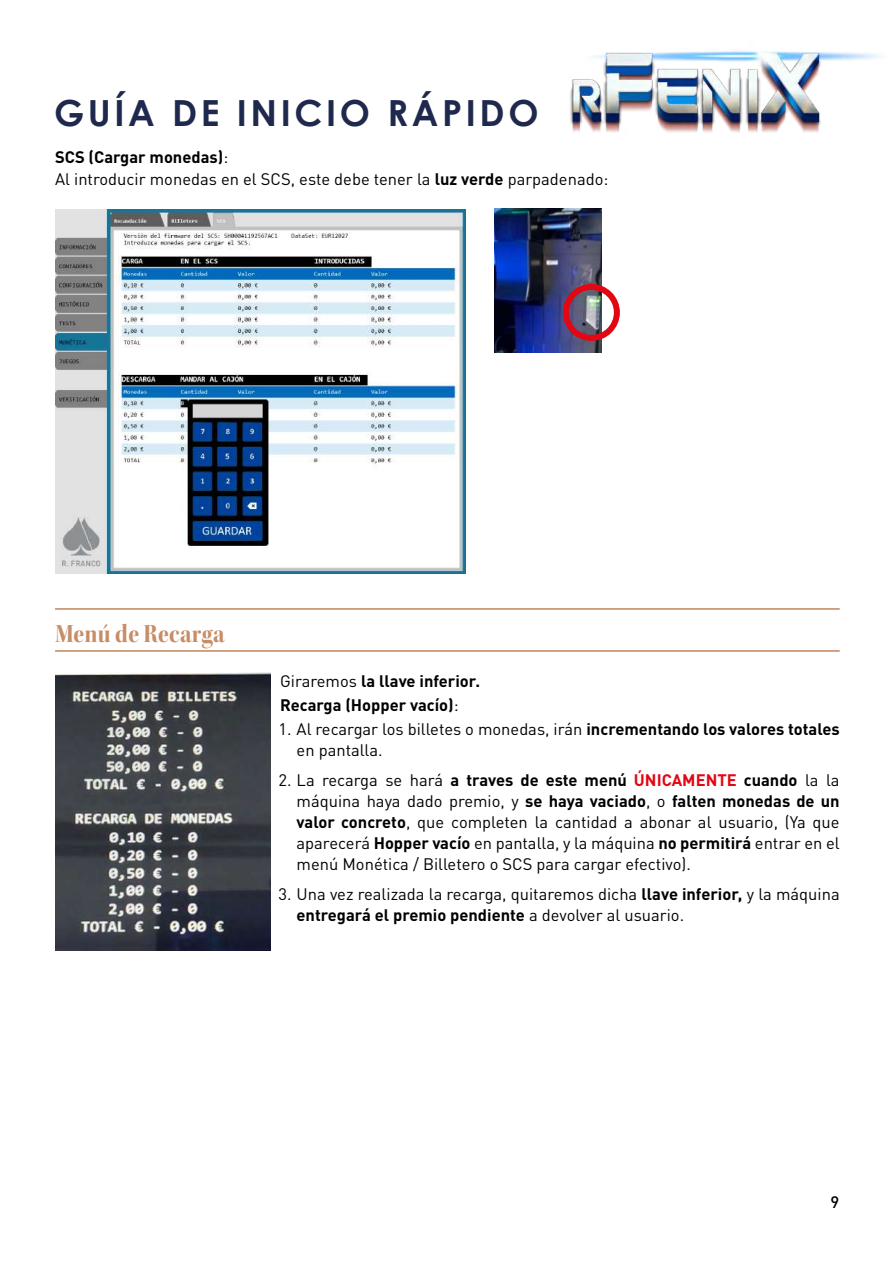
<style>
.page{position:relative;width:893px;height:1263px;background:#fff}
.page>*{position:absolute;margin:0;border:0;box-sizing:border-box;transform-origin:0 0}
.t1{font:700 36px "Century Gothic";letter-spacing:.1em;color:#1f294d}
.t2{font:27px "Kepler Std Bold Scn Disp";letter-spacing:.015em;color:#c78d66}
.t3{font:16.5px/21px "DIN Pro";color:#000}
.t4{font:700 16.5px/24px "DIN Pro";color:#000}
.t5{font:500 16.5px "DIN Pro";color:#000}
.s1{font-weight:700}
.s2{font-weight:400}
.s3{font-weight:700;color:#e30613}
</style>
<div class="page">
<img style="left:570px;top:51px;width:312px;height:81px">
<hr style="left:55px;top:608px;width:785px;height:1px;background:#c78d66">
<hr style="left:55px;top:609px;width:785px;height:1px;background:#c78d66">
<hr style="left:55px;top:650px;width:785px;height:1px;background:#c78d66">
<hr style="left:55px;top:651px;width:785px;height:1px;background:#c78d66">
<img style="left:55px;top:209px;width:410px;height:364px">
<img style="left:495px;top:208px;width:106px;height:144px">
<div style="left:563px;top:284px;width:57px;height:57px;border:6px solid #e30613;border-radius:50%"></div>
<img style="left:55px;top:672px;width:215px;height:279px">
<h1 class="t1" style="left:54px;top:86px;width:486px">GUÍA DE INICIO RÁPIDO</h1>
<p class="t3" style="left:55px;top:145px;width:555px;line-height:22.8px"><span class="s1">SCS (Cargar monedas)</span>:<br>Al introducir monedas en el SCS, este debe tener la <span class="s1">luz verde</span> parpadenado:</p>
<h2 class="t2" style="left:55px;top:618px;width:171px">Menú de Recarga</h2>
<p class="t4" style="left:280px;top:668px;width:202px"><span class="s2">Giraremos</span> la llave inferior.<br>Recarga (Hopper vacío)<span class="s2">:</span></p>
<p class="t3" style="left:297px;top:718px;width:544px;text-indent:-18px">1. Al recargar los billetes o monedas, irán <span class="s1">incrementando los valores totales </span>en pantalla.</p>
<p class="t3" style="left:297px;top:769px;width:545px;text-align:justify;text-indent:-18px">2. La recarga se hará <span class="s1">a traves de este menú</span> <span class="s3">ÚNICAMENTE</span> <span class="s1">cuando</span> la la máquina haya dado premio, y <span class="s1">se haya vaciado</span>, o <span class="s1">falten monedas de un valor concreto</span>, que completen la cantidad a abonar al usuario, (Ya que aparecerá <span class="s1">Hopper vacío</span> en pantalla, y la máquina <span class="s1">no permitirá</span> entrar en el menú Monética / Billetero o SCS para cargar efectivo).</p>
<p class="t3" style="left:297px;top:883px;width:545px;text-indent:-18px">3. Una vez realizada la recarga, quitaremos dicha <span class="s1">llave inferior,</span> y la máquina <span class="s1">entregará el premio pendiente</span> a devolver al usuario.</p>
<p class="t5" style="left:830px;top:1191px;width:10px">9</p>
</div>
